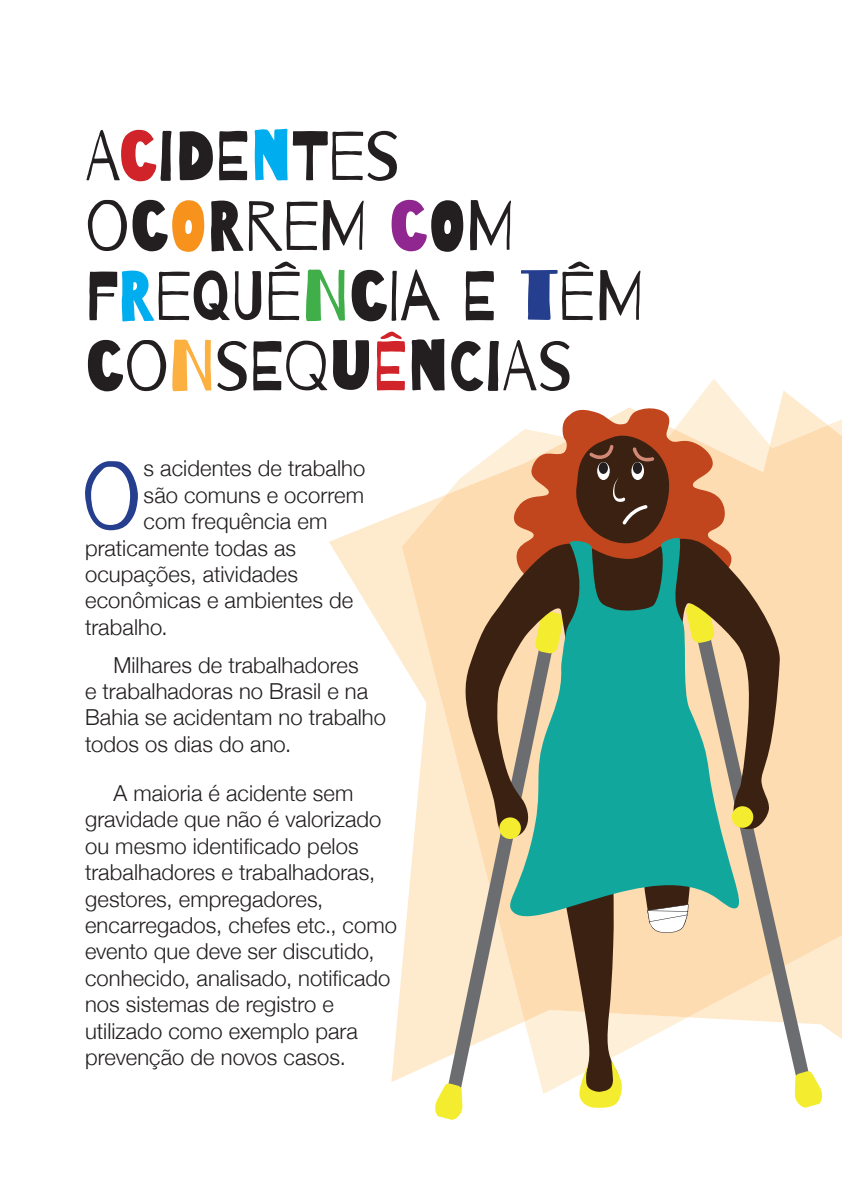
<style>
.page{position:relative;width:842px;height:1191px;background:#fff}
.page>*{position:absolute;margin:0;border:0;box-sizing:border-box;transform-origin:0 0}
.t1{font:94.6px "Barrio";color:#253f8e}
.t2{font:70px/70px "Barrio";letter-spacing:-.005em;color:#231f20}
.t3{font:300 22px/26.4px "Helvetica Neue";letter-spacing:.005em;color:#231f20}
.s1{color:#d1232a}
.s2{color:#00aeef}
.s3{color:#f7931d}
.s4{color:#90268f}
.s5{color:#40ae49}
.s6{color:#253f8e}
.s7{color:#fbb03f}
</style>
<div class="page">
<svg style="left:329px;top:512px;width:117px;height:570px"></svg>
<svg style="left:693px;top:379px;width:149px;height:715px"></svg>
<svg style="left:402px;top:425px;width:440px;height:596px;fill:#fedcb1"></svg>
<svg style="left:781px;top:636px;width:30px;height:452px;background:#f0d5b3"></svg>
<svg style="left:446px;top:647px;width:11px;height:436px;background:#f8e3c5"></svg>
<svg style="left:457px;top:536px;width:324px;height:558px"></svg>
<svg style="left:505px;top:535px;width:241px;height:402px;background:#59a18b"></svg>
<svg style="left:579px;top:1059px;width:44px;height:49px;background:#b3a650"></svg>
<svg style="left:512px;top:405px;width:221px;height:179px;background:#9e694e"></svg>
<svg style="left:597px;top:462px;width:13px;height:18px"></svg>
<div style="left:599px;top:462px;width:9px;height:12px;background:#231f20;border-radius:50%"></div>
<svg style="left:631px;top:462px;width:13px;height:18px"></svg>
<svg style="left:435px;top:1083px;width:28px;height:36px"></svg>
<div style="left:499px;top:817px;width:22px;height:22px;background:#f4ed2f;border-radius:50%"></div>
<svg style="left:795px;top:1070px;width:28px;height:37px"></svg>
<div style="left:732px;top:806px;width:21px;height:22px;background:#f4ed2f;border-radius:50%"></div>
<div style="left:633px;top:462px;width:9px;height:12px;background:#231f20;border-radius:50%"></div>
<svg style="left:647px;top:904px;width:42px;height:29px"></svg>
<h2 class="t2" style="left:85px;top:123px;width:561px">A<span class="s1">C</span>IDE<span class="s2">N</span>TES<br>OC<span class="s3">O</span>RREM <span class="s4">C</span>OM<br>F<span class="s2">R</span>EQUÊ<span class="s5">N</span>CIA E <span class="s6">T</span>ÊM<br>CO<span class="s7">N</span>SEQU<span class="s1">Ê</span>NCIAS</h2>
<h1 class="t1" style="left:81px;top:446px;width:62px">O</h1>
<p class="t3" style="left:144px;top:454px;width:223px">s acidentes de trabalho</p>
<p class="t3" style="left:144px;top:480px;width:222px">são comuns e ocorrem</p>
<p class="t3" style="left:144px;top:506px;width:185px">com frequência em</p>
<p class="t3" style="left:85px;top:533px;width:213px">praticamente todas as</p>
<p class="t3" style="left:85px;top:559px;width:215px">ocupações, atividades</p>
<p class="t3" style="left:85px;top:586px;width:270px">econômicas e ambientes de</p>
<p class="t3" style="left:85px;top:612px;width:84px">trabalho.</p>
<p class="t3" style="left:85px;top:650px;width:303px;text-indent:28px">Milhares de trabalhadores<br>e trabalhadoras no Brasil e na<br>Bahia se acidentam no trabalho todos os dias do ano.</p>
<p class="t3" style="left:85px;top:778px;width:313px;text-indent:28px">A maioria é acidente sem gravidade que não é valorizado ou mesmo identificado pelos trabalhadores e trabalhadoras, gestores, empregadores, encarregados, chefes etc., como evento que deve ser discutido, conhecido, analisado, notificado nos sistemas de registro e utilizado como exemplo para prevenção de novos casos.</p>
</div>
